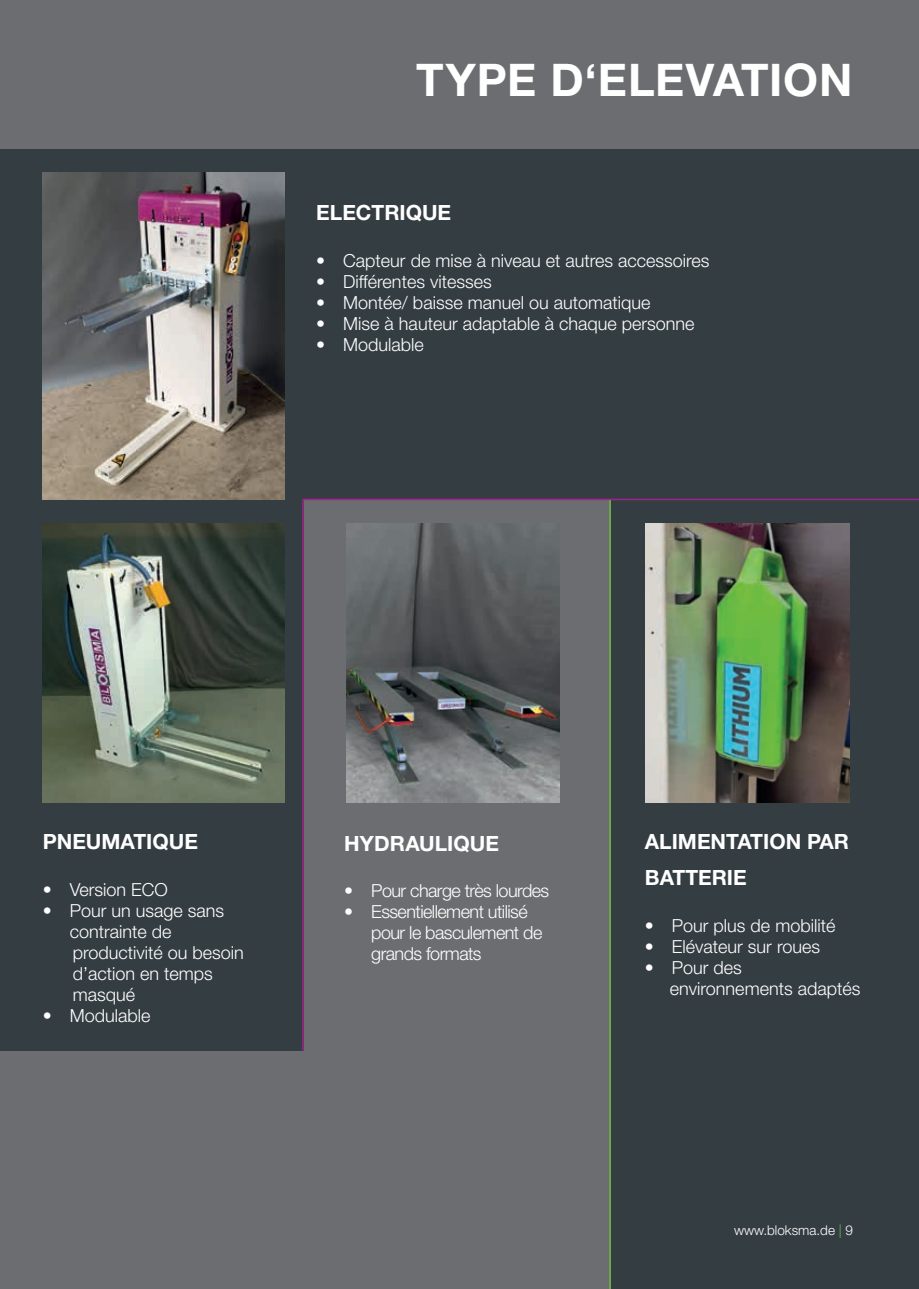
<style>
.page{position:relative;width:919px;height:1289px;background:#fff}
.page>*{position:absolute;margin:0;border:0;box-sizing:border-box;transform-origin:0 0}
.t1{font:700 45px "Helvetica Neue LT Pro";letter-spacing:.015em;color:#fff}
.t2{font:700 21px/36px "Helvetica Neue LT Pro";color:#fff}
.t3{font:300 18px/21px "Helvetica Neue LT Pro";color:#fff}
.t4{font:300 18px/21px "Helvetica Neue LT Pro";letter-spacing:-.03em;color:#fff}
.t5{font:300 13.5px "Helvetica Neue LT Pro";color:#fff}
.s1{color:#71bf44}
</style>
<div class="page">
<div style="left:0;top:0;width:918px;height:1288px;background:#6c6d70"></div>
<div style="left:111px;top:149px;width:807px;height:350px;background:#343d42"></div>
<div style="left:0;top:149px;width:303px;height:901px;background:#343d42"></div>
<div style="left:610px;top:495px;width:308px;height:793px;background:#343d42"></div>
<hr style="left:302px;top:499px;width:1px;height:551px;background:#a2238e">
<hr style="left:609px;top:499px;width:1px;height:789px;background:#71bf44">
<hr style="left:303px;top:498px;width:615px;height:2px;background:#a2238e">
<img style="left:43px;top:172px;width:241px;height:327px">
<img style="left:645px;top:523px;width:204px;height:279px">
<img style="left:43px;top:523px;width:241px;height:279px">
<img style="left:347px;top:523px;width:212px;height:279px">
<h1 class="t1" style="left:416px;top:52px;width:438px">TYPE D‘ELEVATION</h1>
<p class="t2" style="left:316px;top:194px;width:136px">ELECTRIQUE</p>
<p class="t3" style="left:316px;top:250px;width:395px">• Capteur de mise à niveau et autres accessoires</p>
<p class="t3" style="left:316px;top:271px;width:177px">• Différentes vitesses</p>
<p class="t3" style="left:316px;top:292px;width:336px">• Montée/ baisse manuel ou automatique</p>
<p class="t3" style="left:316px;top:313px;width:380px">• Mise à hauteur adaptable à chaque personne</p>
<p class="t3" style="left:316px;top:334px;width:109px">• Modulable</p>
<p class="t2" style="left:43px;top:823px;width:157px">PNEUMATIQUE</p>
<p class="t3" style="left:43px;top:878px;width:127px">• Version ECO</p>
<p class="t3" style="left:70px;top:899px;width:176px;text-indent:-27px">• Pour un usage sans contrainte de productivité ou besoin d’action en temps masqué</p>
<p class="t3" style="left:43px;top:1004px;width:109px">• Modulable</p>
<p class="t2" style="left:344px;top:824px;width:156px">HYDRAULIQUE</p>
<p class="t4" style="left:344px;top:879px;width:207px">• Pour charge très lourdes</p>
<p class="t4" style="left:371px;top:900px;width:173px;text-indent:-27px">• Essentiellement utilisé pour le basculement de grands formats</p>
<p class="t2" style="left:644px;top:823px;width:206px">ALIMENTATION PAR<br>BATTERIE</p>
<p class="t3" style="left:644px;top:914px;width:192px">• Pour plus de mobilité</p>
<p class="t3" style="left:644px;top:935px;width:177px">• Elévateur sur roues</p>
<p class="t3" style="left:670px;top:956px;width:192px;text-indent:-25px">• Pour des environnements adaptés</p>
<p class="t5" style="left:734px;top:1221px;width:120px">www.bloksma.de <span class="s1">|</span> 9</p>
</div>
